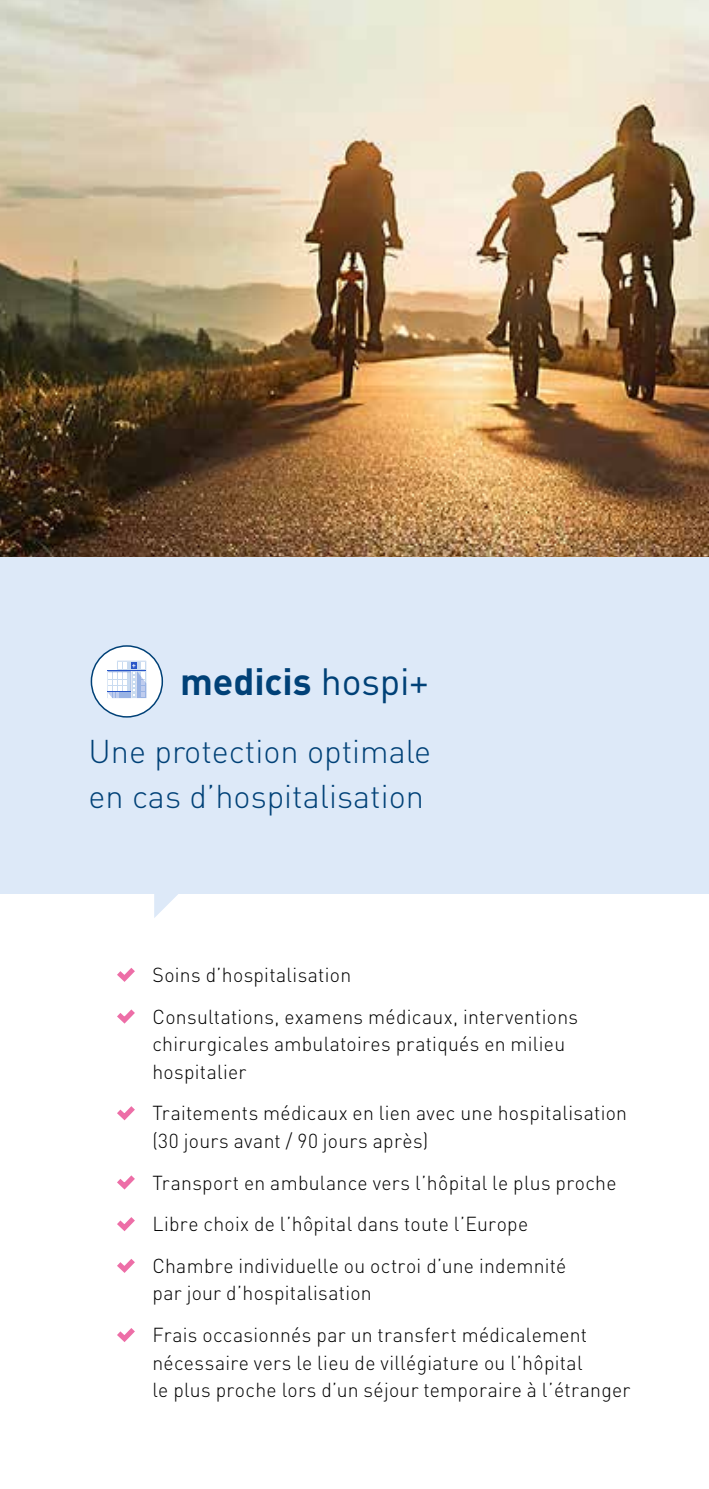
<style>
.page{position:relative;width:709px;height:1489px;background:#fff}
.page>*{position:absolute;margin:0;border:0;box-sizing:border-box;transform-origin:0 0}
.t1{font:700 37.5px "DINOT";color:#004177}
.t2{font:300 32.5px/45px "DINOT";color:#004177}
.t3{font:300 20px/41.8px "DINOT";letter-spacing:.015em;color:#000}
.s1{font-weight:400}
</style>
<div class="page">
<svg style="left:154px;top:893px;width:25px;height:25px"></svg>
<div style="left:0;top:516px;width:709px;height:377px;background:#dde9f8"></div>
<img style="left:0;top:0;width:709px;height:556px">
<div style="left:91px;top:646px;width:71px;height:70px;background:#fff;border-radius:50%"></div>
<div style="left:91px;top:645px;width:72px;height:72px;border:2px solid #004177;border-radius:50%"></div>
<svg style="left:117px;top:968px;width:18px;height:14px"></svg>
<svg style="left:117px;top:1009px;width:18px;height:15px"></svg>
<svg style="left:117px;top:1106px;width:18px;height:15px"></svg>
<svg style="left:117px;top:1175px;width:18px;height:15px"></svg>
<svg style="left:117px;top:1217px;width:18px;height:14px"></svg>
<svg style="left:117px;top:1259px;width:18px;height:14px"></svg>
<svg style="left:117px;top:1328px;width:18px;height:14px"></svg>
<svg style="left:107px;top:660px;width:39px;height:38px"></svg>
<h1 class="t1" style="left:180px;top:655px;width:250px">medicis <span class="s1">hospi+</span></h1>
<h2 class="t2" style="left:89px;top:727px;width:344px">Une protection optimale en cas d’hospitalisation</h2>
<p class="t3" style="left:152px;top:952px;width:427px">Soins d’hospitalisation<br>Consultations, examens médicaux, interventions</p>
<p class="t3" style="left:152px;top:1029px;width:414px;line-height:27.5px">chirurgicales ambulatoires pratiqués en milieu hospitalier</p>
<p class="t3" style="left:152px;top:1098px;width:476px;line-height:27.5px">Traitements médicaux en lien avec une hospitalisation (30 jours avant / 90 jours après)</p>
<p class="t3" style="left:152px;top:1160px;width:465px">Transport en ambulance vers l’hôpital le plus proche<br>Libre choix de l’hôpital dans toute l’Europe<br>Chambre individuelle ou octroi d’une indemnité</p>
<p class="t3" style="left:152px;top:1271px;width:436px">par jour d’hospitalisation<br>Frais occasionnés par un transfert médicalement</p>
<p class="t3" style="left:152px;top:1347px;width:479px;line-height:27.5px">nécessaire vers le lieu de villégiature ou l’hôpital<br>le plus proche lors d’un séjour temporaire à l’étranger</p>
</div>
